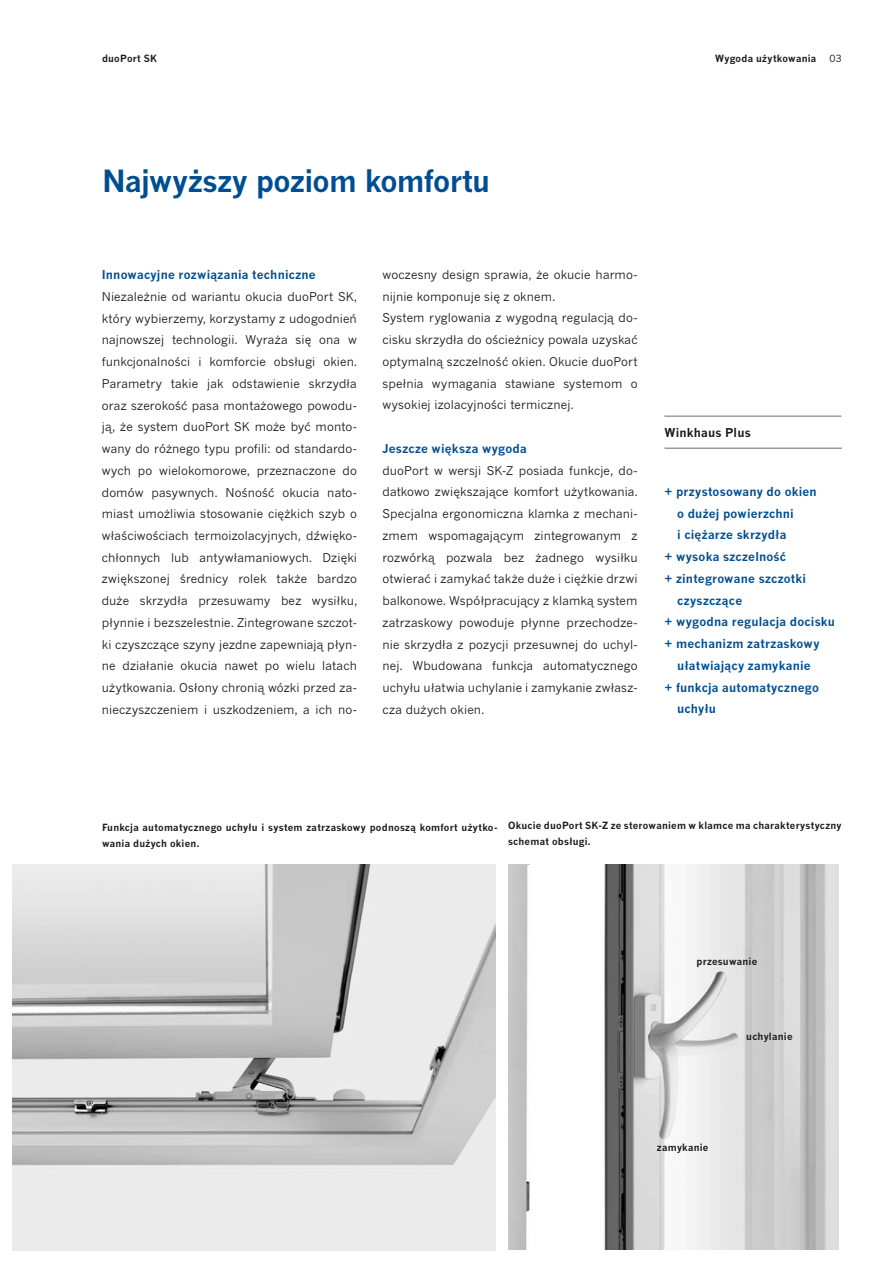
<style>
.page{position:relative;width:893px;height:1263px;background:#fff}
.page>*{position:absolute;margin:0;border:0;box-sizing:border-box;transform-origin:0 0}
.t1{font:700 30px "News Gothic MT Pro";letter-spacing:-.025em;color:#004e91}
.t2{font:12px/21.8px "News Gothic MT Pro";letter-spacing:.01em;color:#1a1a18;text-align:justify}
.t3{font:700 12px "News Gothic MT Pro";letter-spacing:.02em;color:#004e91}
.t4{font:700 12px "News Gothic MT Pro";letter-spacing:.015em;color:#1a1a18}
.t5{font:700 9.75px/15.8px "News Gothic MT Pro";letter-spacing:.025em;color:#1a1a18}
.t6{font:9.75px "News Gothic MT Pro";color:#1a1a18}
</style>
<div class="page">
<img style="left:508px;top:864px;width:330px;height:386px">
<hr style="left:664px;top:416px;width:177px;height:1px;background:#666c6e">
<hr style="left:664px;top:448px;width:178px;height:1px;background:#666c6e">
<img style="left:13px;top:864px;width:482px;height:386px">
<p class="t5" style="left:102px;top:50px;width:57px">duoPort SK</p>
<p class="t5" style="left:715px;top:50px;width:103px">Wygoda użytkowania</p>
<p class="t6" style="left:829px;top:52px;width:14px">03</p>
<h1 class="t1" style="left:102px;top:163px;width:390px">Najwyższy poziom komfortu</h1>
<p class="t3" style="left:102px;top:267px;width:215px">Innowacyjne rozwiązania techniczne</p>
<p class="t2" style="left:102px;top:285px;width:257px">Niezależnie od wariantu okucia duoPort SK, który wybierzemy, korzystamy z udogodnień najnowszej technologii. Wyraża się ona w funkcjonalności i komforcie obsługi okien.<br>Parametry takie jak odstawienie skrzydła oraz szerokość pasa montażowego powodu&shy;ją, że system duoPort SK może być monto&shy;wany do różnego typu profili: od standardo&shy;wych po wielokomorowe, przeznaczone do domów pasywnych. Nośność okucia nato&shy;miast umożliwia stosowanie ciężkich szyb o właściwościach termoizolacyjnych, dźwięko&shy;chłonnych lub antywłamaniowych. Dzięki zwiększonej średnicy rolek także bardzo duże skrzydła przesuwamy bez wysiłku, płynnie i bezszelestnie. Zintegrowane szczot&shy;ki czyszczące szyny jezdne zapewniają płyn&shy;ne działanie okucia nawet po wielu latach użytkowania. Osłony chronią wózki przed za&shy;nieczyszczeniem i uszkodzeniem, a ich no-</p>
<p class="t2" style="left:382px;top:263px;width:257px;text-align:left">woczesny design sprawia, że okucie harmo&shy;nijnie komponuje się z oknem.<br>System ryglowania z wygodną regulacją do&shy;cisku skrzydła do ościeżnicy powala uzyskać optymalną szczelność okien. Okucie duoPort spełnia wymagania stawiane systemom o wysokiej izolacyjności termicznej.</p>
<p class="t3" style="left:382px;top:441px;width:146px">Jeszcze większa wygoda</p>
<p class="t2" style="left:382px;top:459px;width:257px">duoPort w wersji SK-Z posiada funkcje, do&shy;datkowo zwiększające komfort użytkowania.<br>Specjalna ergonomiczna klamka z mechani&shy;zmem wspomagającym zintegrowanym z rozwórką pozwala bez żadnego wysiłku otwierać i zamykać także duże i ciężkie drzwi balkonowe. Współpracujący z klamką system zatrzaskowy powoduje płynne przechodze&shy;nie skrzydła z pozycji przesuwnej do uchyl&shy;nej. Wbudowana funkcja automatycznego uchyłu ułatwia uchylanie i zamykanie zwłasz&shy;cza dużych okien.</p>
<p class="t4" style="left:664px;top:425px;width:88px">Winkhaus Plus</p>
<p class="t3" style="left:664px;top:484px;width:154px">+ przystosowany do okien</p>
<p class="t3" style="left:677px;top:506px;width:118px">o dużej powierzchni</p>
<p class="t3" style="left:677px;top:528px;width:111px">i ciężarze skrzydła</p>
<p class="t3" style="left:664px;top:549px;width:123px">+ wysoka szczelność</p>
<p class="t3" style="left:664px;top:571px;width:143px">+ zintegrowane szczotki</p>
<p class="t3" style="left:677px;top:593px;width:67px">czyszczące</p>
<p class="t3" style="left:664px;top:615px;width:172px">+ wygodna regulacja docisku</p>
<p class="t3" style="left:664px;top:636px;width:157px">+ mechanizm zatrzaskowy</p>
<p class="t3" style="left:677px;top:658px;width:135px">ułatwiający zamykanie</p>
<p class="t3" style="left:664px;top:680px;width:156px">+ funkcja automatycznego</p>
<p class="t3" style="left:677px;top:702px;width:40px">uchyłu</p>
<p class="t5" style="left:102px;top:819px;width:397px">Funkcja automatycznego uchyłu i system zatrzaskowy podnoszą komfort użytko&shy;wania dużych okien.</p>
<p class="t5" style="left:508px;top:818px;width:335px">Okucie duoPort SK-Z ze sterowaniem w klamce ma charakterystyczny schemat obsługi.</p>
<p class="t5" style="left:696px;top:953px;width:62px">przesuwanie</p>
<p class="t5" style="left:746px;top:1028px;width:48px">uchylanie</p>
<p class="t5" style="left:657px;top:1140px;width:53px">zamykanie</p>
</div>
